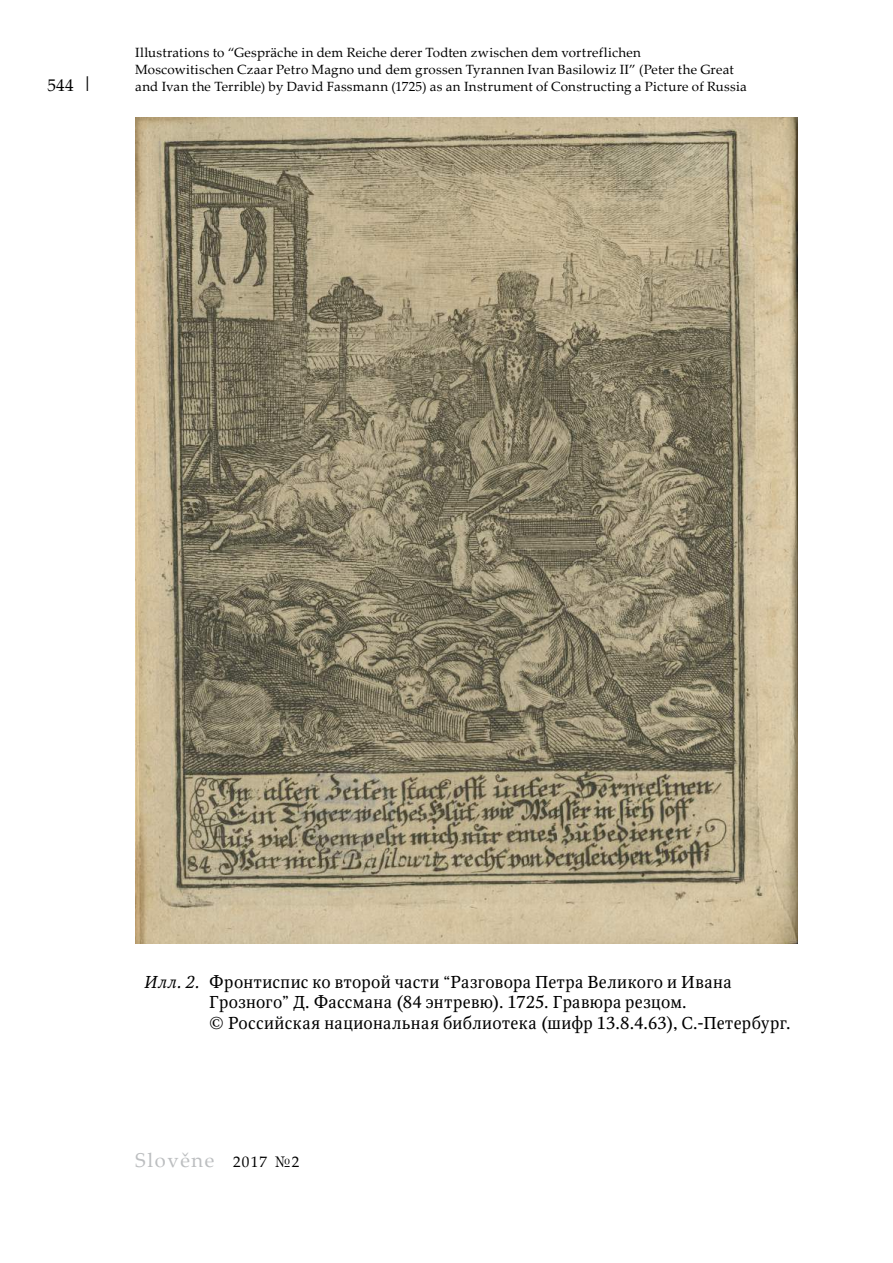
<style>
.page{position:relative;width:893px;height:1263px;background:#fff}
.page>*{position:absolute;margin:0;border:0;box-sizing:border-box;transform-origin:0 0}
.t1{font:20.1px "Palatino Linotype";letter-spacing:.08em;color:#bcbec0}
.t2{font:17.25px/20.5px "Octava";letter-spacing:.02em;color:#000}
.t3{font:17.25px "Palatino Linotype";color:#000}
.t4{font:13.35px/17.2px "Palatino Linotype";letter-spacing:.015em;color:#000}
.s1{font-size:20.1px}
.s2{font-style:italic}
.s3{font-size:15.3px;color:#000}
</style>
<div class="page">
<img style="left:135px;top:117px;width:662px;height:827px">
<p class="t3" style="left:48px;top:78px;width:46px">544 <span class="s1">|</span></p>
<p class="t4" style="left:135px;top:45px;width:613px">Illustrations to “Gespräche in dem Reiche derer Todten zwischen dem vortreflichen<br>Moscowitischen Czaar Petro Magno und dem grossen Tyrannen Ivan Basilowiz II” (Peter the Great and Ivan the Terrible) by David Fassmann (1725) as an Instrument of Constructing a Picture of Russia</p>
<p class="t2" style="left:209px;top:972px;width:583px;text-indent:-65px"><span class="s2">Илл. 2.</span> Фронтиспис ко второй части “Разговора Петра Великого и Ивана<br>Грозного” Д. Фассмана (84 энтревю). 1725. Гравюра резцом.<br>© Российская национальная библиотека (шифр 13.8.4.63), С.-Петербург.</p>
<h1 class="t1" style="left:135px;top:1153px;width:165px">Slověne <span class="s3">2017 №2</span></h1>
</div>
